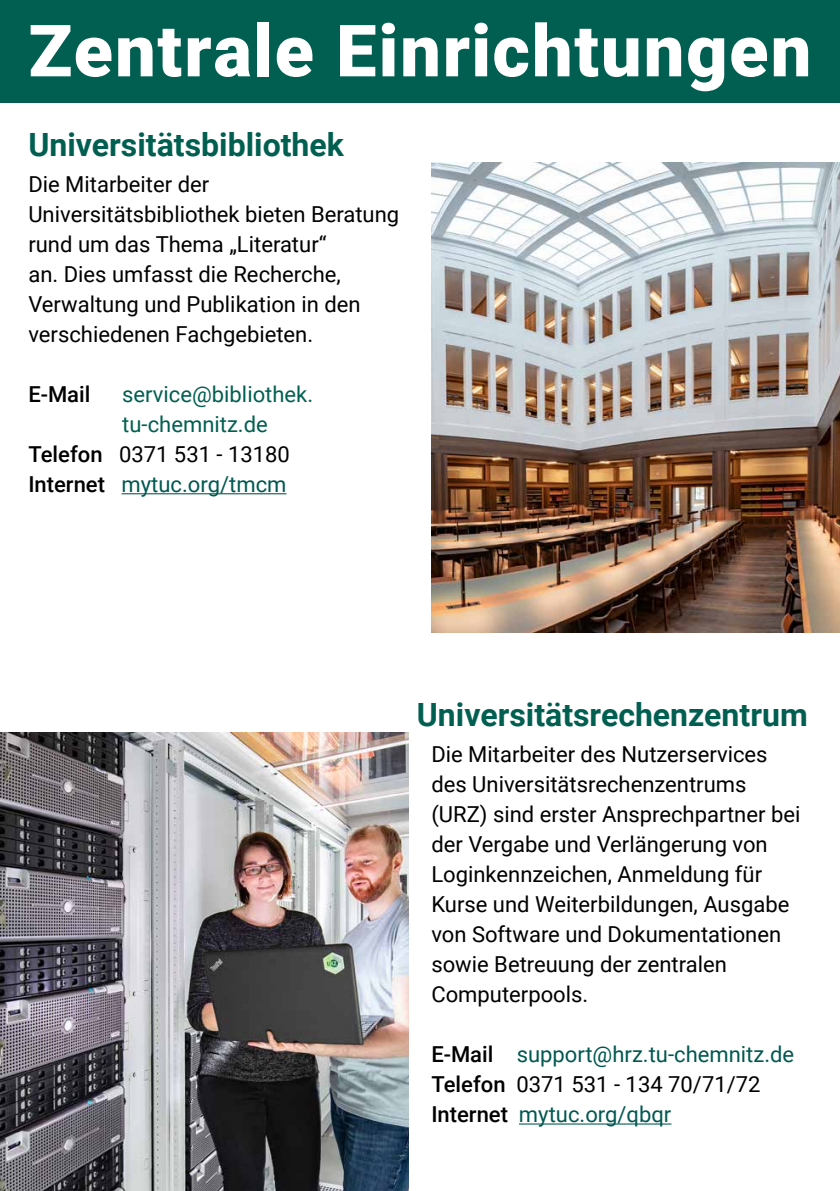
<style>
.page{position:relative;width:840px;height:1191px;background:#fff}
.page>*{position:absolute;margin:0;border:0;box-sizing:border-box;transform-origin:0 0}
.t1{font:900 72px "Roboto";letter-spacing:.025em;color:#fff}
.t2{font:700 32px "Roboto";color:#005f50}
.t3{font:22px/30px "Roboto";color:#000}
.t4{font:22px "Roboto";color:#005850}
.t5{font:22px/30px "Roboto";color:#005f50}
.t6{font:500 22px "Roboto";color:#000}
.s1{color:#005f50}
.s2{font-weight:500}
.s3{color:#fff}
</style>
<div class="page">
<div style="left:0;top:0;width:839px;height:103px;background:#005f50"></div>
<img style="left:431px;top:162px;width:408px;height:470px">
<img style="left:0;top:732px;width:408px;height:459px">
<hr style="left:121px;top:493px;width:165px;height:1px;background:#005850">
<hr style="left:518px;top:1123px;width:153px;height:1px;background:#005850">
<h3 class="t1" style="left:28px;top:0;width:784px">Zentrale Einrichtun<span class="s1">g</span>en</h3>
<h4 class="t2" style="left:28px;top:122px;width:317px">Universitätsbibliothek</h4>
<p class="t3" style="left:28px;top:168px;width:372px">Die Mitarbeiter der<br>Universitätsbibliothek bieten Beratung rund um das Thema „Literatur“<br>an. Dies umfasst die Recherche,<br>Verwaltung und Publikation in den verschiedenen Fachgebieten.</p>
<p class="t6" style="left:28px;top:379px;width:64px">E-Mail</p>
<p class="t5" style="left:122px;top:378px;width:192px">service@bibliothek. tu-chemnitz.de</p>
<p class="t3" style="left:28px;top:438px;width:263px"><span class="s2">Telefon</span> 0371 531 - 13180</p>
<p class="t6" style="left:28px;top:469px;width:78px">Internet</p>
<p class="t4" style="left:121px;top:469px;width:166px">mytuc.org/tmcm</p>
<h4 class="t2" style="left:416px;top:692px;width:392px">Universitätsrechenzentrum</h4>
<p class="t3" style="left:431px;top:738px;width:370px">Die Mitarbeiter des Nutzerservices des Universitätsrechenzentrums (URZ) sind erster Ansprechpartner bei der Vergabe und Verlängerung von<br>Loginkennzeichen, Anmeldung für<br>Kurse und Weiterbildungen, Ausgabe von Software und Dokumentationen sowie Betreuung der zentralen<br>Computerpools.</p>
<p class="t6" style="left:431px;top:1039px;width:76px">E-Mail<span class="s3">n</span></p>
<p class="t4" style="left:516px;top:1039px;width:279px">support@hrz.tu-chemnitz.de</p>
<p class="t3" style="left:431px;top:1068px;width:330px"><span class="s2">Telefon</span> 0371 531 - 134 70/71/72</p>
<p class="t6" style="left:431px;top:1099px;width:78px">Internet</p>
<p class="t4" style="left:518px;top:1099px;width:154px">mytuc.org/qbqr</p>
</div>
